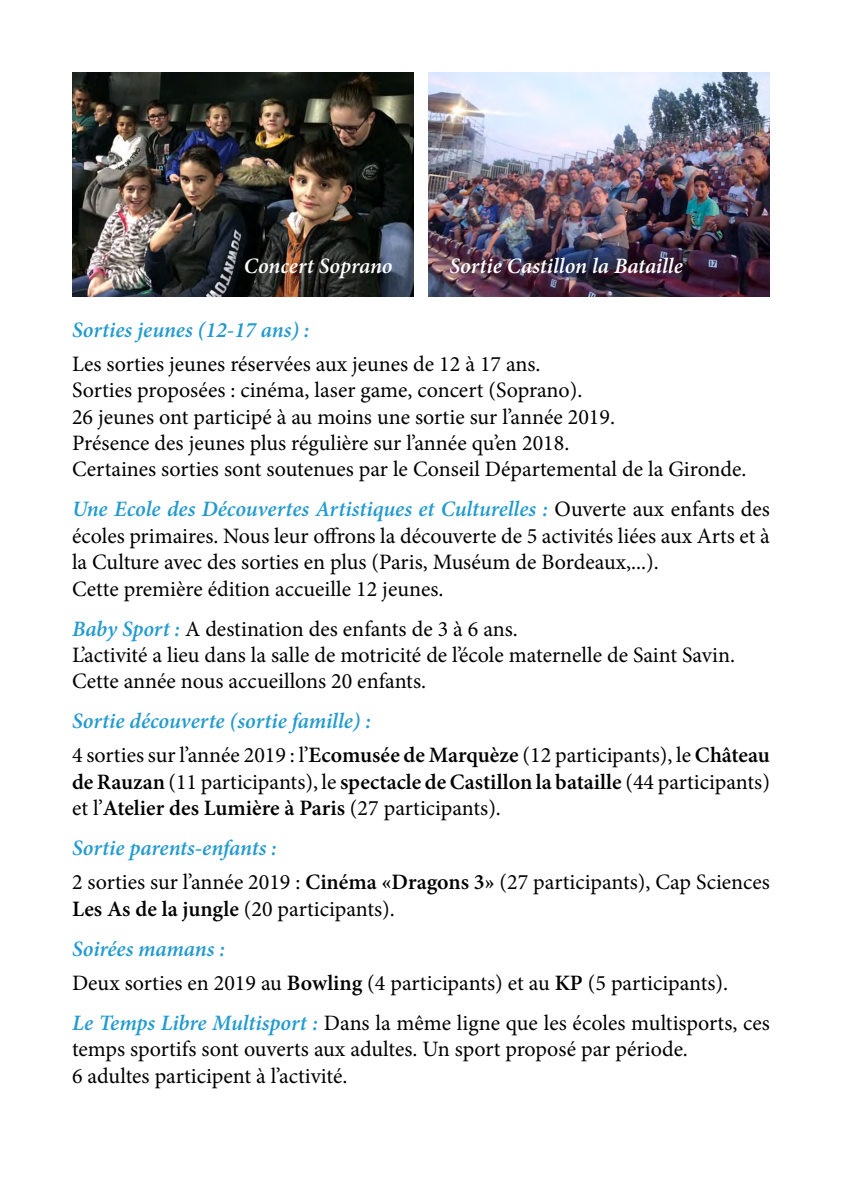
<style>
.page{position:relative;width:842px;height:1191px;background:#fff}
.page>*{position:absolute;margin:0;border:0;box-sizing:border-box;transform-origin:0 0}
.t1{font:22px/26.4px "Minion Pro";color:#000}
.t2{font:600 22px/26.4px "Minion Pro";color:#000}
.t3{font:italic 600 22px "Minion Pro";letter-spacing:-.005em;color:#fff}
.t4{font:italic 600 22px "Minion Pro";color:#229ad0}
.s1{font-weight:600;font-style:italic;color:#229ad0}
.s2{font-weight:600}
.s3{font-weight:400}
</style>
<div class="page">
<img style="left:429px;top:72px;width:341px;height:225px">
<img style="left:72px;top:72px;width:341px;height:225px">
<p class="t3" style="left:244px;top:250px;width:150px">Concert Soprano</p>
<p class="t3" style="left:449px;top:250px;width:235px">Sortie Castillon la Bataille</p>
<p class="t4" style="left:72px;top:314px;width:239px">Sorties jeunes (12-17 ans) :</p>
<p class="t1" style="left:72px;top:350px;width:676px">Les sorties jeunes réservées aux jeunes de 12 à 17 ans.<br>Sorties proposées : cinéma, laser game, concert (Soprano).<br>26 jeunes ont participé à au moins une sortie sur l’année 2019.<br>Présence des jeunes plus régulière sur l’année qu’en 2018.<br>Certaines sorties sont soutenues par le Conseil Départemental de la Gironde.</p>
<p class="t1" style="left:72px;top:496px;width:699px"><span class="s1">Une Ecole des Découvertes Artistiques et Culturelles :</span> Ouverte aux enfants des écoles primaires. Nous leur offrons la découverte de 5 activités liées aux Arts et à la Culture avec des sorties en plus (Paris, Muséum de Bordeaux,...).<br>Cette première édition accueille 12 jeunes.</p>
<p class="t1" style="left:72px;top:615px;width:665px"><span class="s1">Baby Sport :</span> A destination des enfants de 3 à 6 ans.<br>L’activité a lieu dans la salle de motricité de l’école maternelle de Saint Savin.<br>Cette année nous accueillons 20 enfants.</p>
<p class="t1" style="left:72px;top:704px;width:699px;line-height:34px"><span class="s1">Sortie découverte (sortie famille) :<br></span>4 sorties sur l’année 2019 : l’<span class="s2">Ecomusée de Marquèze</span> (12 participants), le <span class="s2">Château</span></p>
<p class="t2" style="left:72px;top:768px;width:699px">de Rauzan <span class="s3">(11 participants), le</span> spectacle de Castillon la bataille <span class="s3">(44 participants) et l’</span>Atelier des Lumière à Paris <span class="s3">(27 participants).</span></p>
<p class="t1" style="left:72px;top:831px;width:699px;line-height:34px"><span class="s1">Sortie parents-enfants :<br></span>2 sorties sur l’année 2019 : <span class="s2">Cinéma «Dragons 3»</span> (27 participants), Cap Sciences</p>
<p class="t1" style="left:72px;top:888px;width:324px;line-height:40px"><span class="s2">Les As de la jungle</span> (20 participants).<br><span class="s1">Soirées mamans :</span></p>
<p class="t1" style="left:72px;top:962px;width:699px;line-height:40px">Deux sorties en 2019 au <span class="s2">Bowling</span> (4 participants) et au <span class="s2">KP</span> (5 participants).<br><span class="s1">Le Temps Libre Multisport :</span> Dans la même ligne que les écoles multisports, ces</p>
<p class="t1" style="left:72px;top:1036px;width:617px">temps sportifs sont ouverts aux adultes. Un sport proposé par période.<br>6 adultes participent à l’activité.</p>
</div>
